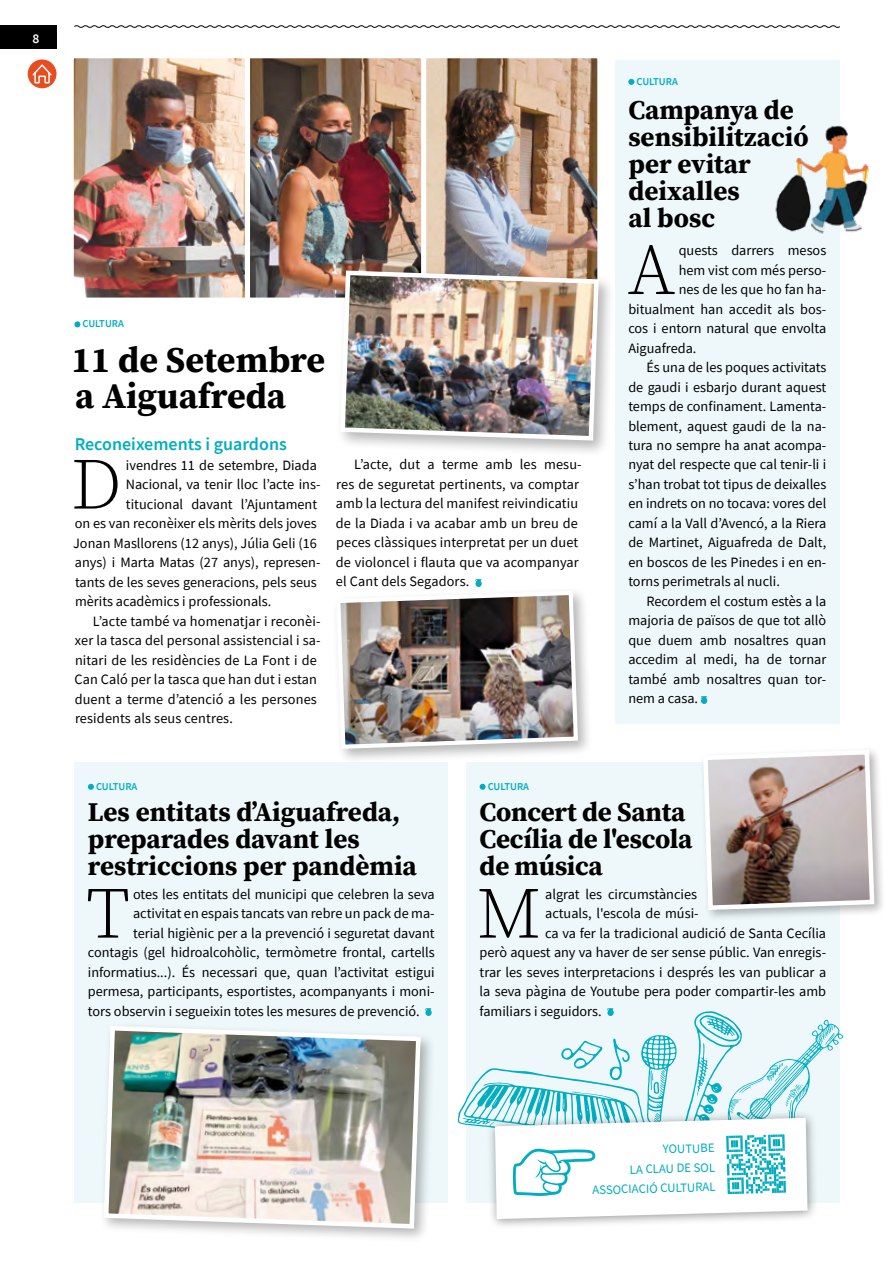
<style>
.page{position:relative;width:893px;height:1263px;background:#fff}
.page>*{position:absolute;margin:0;border:0;box-sizing:border-box;transform-origin:0 0}
.t1{font:72.15px "Source Serif Variable";color:#000}
.t2{font:700 36px/36px "Source Serif Pro";color:#000}
.t3{font:700 27px/27px "Source Serif Pro";color:#000}
.t4{font:600 18px "Source Sans Pro";color:#00adc1}
.t5{font:14.25px/19.5px "Source Sans Pro";color:#000}
.t6{font:600 13.5px "Source Sans Pro";color:#fff}
.t7{font:12.75px/19.6px "Source Sans Pro";color:#00adc1;text-align:right}
.t8{font:600 10.5px "Source Sans Pro";letter-spacing:-.005em;color:#00adc1}
</style>
<div class="page">
<svg style="left:74px;top:25px;width:766px;height:3px"></svg>
<svg style="left:28px;top:59px;width:29px;height:29px"></svg>
<svg style="left:31px;top:63px;width:22px;height:21px"></svg>
<div style="left:466px;top:762px;width:374px;height:441px;background:#eef8fa"></div>
<div style="left:74px;top:762px;width:374px;height:441px;background:#eef8fa"></div>
<svg style="left:88px;top:784px;width:6px;height:6px"></svg>
<svg style="left:425px;top:1008px;width:7px;height:8px"></svg>
<svg style="left:480px;top:784px;width:6px;height:6px"></svg>
<img style="left:75px;top:59px;width:169px;height:238px">
<div style="left:71px;top:55px;width:177px;height:246px;border:3px solid #fff"></div>
<img style="left:251px;top:59px;width:169px;height:238px">
<div style="left:247px;top:55px;width:177px;height:246px;border:3px solid #fff"></div>
<img style="left:427px;top:59px;width:169px;height:207px">
<div style="left:423px;top:55px;width:177px;height:246px;border:3px solid #fff"></div>
<div style="left:615px;top:60px;width:225px;height:664px;background:#eef8fa"></div>
<svg style="left:74px;top:321px;width:6px;height:6px"></svg>
<div style="left:336px;top:266px;width:279px;height:192px;background:#000;opacity:.29"></div>
<img style="left:338px;top:268px;width:263px;height:175px">
<div style="left:332px;top:586px;width:261px;height:178px;background:#000;opacity:.29"></div>
<img style="left:334px;top:579px;width:246px;height:172px">
<div style="left:99px;top:1021px;width:337px;height:222px;background:#000;opacity:.29"></div>
<img style="left:102px;top:1023px;width:321px;height:208px">
<div style="left:700px;top:746px;width:186px;height:176px;background:#000;opacity:.29"></div>
<img style="left:701px;top:747px;width:176px;height:165px">
<svg style="left:628px;top:79px;width:6px;height:6px"></svg>
<svg style="left:701px;top:696px;width:6px;height:8px"></svg>
<div style="left:486px;top:1109px;width:332px;height:121px;background:#000;opacity:.42"></div>
<svg style="left:458px;top:1008px;width:385px;height:213px"></svg>
<img style="left:775px;top:125px;width:94px;height:109px">
<div style="left:0;top:26px;width:56px;height:23px;background:#000"></div>
<p class="t6" style="left:33px;top:29px;width:8px">8</p>
<p class="t8" style="left:83px;top:317px;width:43px">CULTURA</p>
<h2 class="t2" style="left:71px;top:341px;width:255px">11 de Setembre a Aiguafreda</h2>
<p class="t4" style="left:75px;top:432px;width:214px">Reconeixements i guardons</p>
<h1 class="t1" style="left:71px;top:436px;width:53px">D</h1>
<p class="t5" style="left:126px;top:455px;width:192px">ivendres 11 de setembre, Diada</p>
<p class="t5" style="left:126px;top:474px;width:196px">Nacional, va tenir lloc l’acte ins-</p>
<p class="t5" style="left:126px;top:494px;width:193px">titucional davant l’Ajuntament</p>
<p class="t5" style="left:75px;top:513px;width:244px">on es van reconèixer els mèrits dels joves</p>
<p class="t5" style="left:73px;top:533px;width:245px">Jonan Masllorens (12 anys), Júlia Geli (16</p>
<p class="t5" style="left:75px;top:552px;width:247px">anys) i Marta Matas (27 anys), represen-</p>
<p class="t5" style="left:75px;top:572px;width:243px">tants de les seves generacions, pels seus</p>
<p class="t5" style="left:75px;top:591px;width:198px">mèrits acadèmics i professionals.</p>
<p class="t5" style="left:93px;top:611px;width:229px">L’acte també va homenatjar i reconèi-</p>
<p class="t5" style="left:75px;top:630px;width:247px">xer la tasca del personal assistencial i sa-</p>
<p class="t5" style="left:75px;top:650px;width:243px">nitari de les residències de La Font i de</p>
<p class="t5" style="left:75px;top:669px;width:244px">Can Caló per la tasca que han dut i estan</p>
<p class="t5" style="left:75px;top:689px;width:244px">duent a terme d’atenció a les persones</p>
<p class="t5" style="left:75px;top:708px;width:159px">residents als seus centres.</p>
<p class="t5" style="left:336px;top:455px;width:247px;text-indent:18px">L’acte, dut a terme amb les mesu&shy;res de seguretat pertinents, va comptar amb la lectura del manifest reivindicatiu de la Diada i va acabar amb un breu de peces clàssiques interpretat per un duet de violoncel i flauta que va acompanyar el Cant dels Segadors.</p>
<p class="t8" style="left:636px;top:74px;width:43px">CULTURA</p>
<h3 class="t3" style="left:628px;top:96px;width:182px">Campanya de sensibilització per evitar deixalles<br>al bosc</h3>
<h1 class="t1" style="left:628px;top:222px;width:49px">A</h1>
<p class="t5" style="left:679px;top:240px;width:149px">quests darrers mesos</p>
<p class="t5" style="left:679px;top:260px;width:149px">hem vist com més perso-</p>
<p class="t5" style="left:679px;top:279px;width:149px">nes de les que ho fan ha-</p>
<p class="t5" style="left:628px;top:299px;width:199px">bitualment han accedit als bos-</p>
<p class="t5" style="left:628px;top:318px;width:199px">cos i entorn natural que envolta</p>
<p class="t5" style="left:628px;top:338px;width:70px">Aiguafreda.</p>
<p class="t5" style="left:646px;top:357px;width:181px">És una de les poques activitats</p>
<p class="t5" style="left:628px;top:377px;width:199px">de gaudi i esbarjo durant aquest</p>
<p class="t5" style="left:628px;top:396px;width:199px">temps de confinament. Lamenta-</p>
<p class="t5" style="left:628px;top:416px;width:199px">blement, aquest gaudi de la na-</p>
<p class="t5" style="left:628px;top:435px;width:199px">tura no sempre ha anat acompa-</p>
<p class="t5" style="left:628px;top:455px;width:199px">nyat del respecte que cal tenir-li i</p>
<p class="t5" style="left:628px;top:474px;width:199px">s’han trobat tot tipus de deixalles</p>
<p class="t5" style="left:628px;top:494px;width:199px">en indrets on no tocava: vores del</p>
<p class="t5" style="left:628px;top:513px;width:199px">camí a la Vall d’Avencó, a la Riera</p>
<p class="t5" style="left:628px;top:533px;width:199px">de Martinet, Aiguafreda de Dalt,</p>
<p class="t5" style="left:628px;top:552px;width:199px">en boscos de les Pinedes i en en-</p>
<p class="t5" style="left:628px;top:572px;width:153px">torns perimetrals al nucli.</p>
<p class="t5" style="left:646px;top:591px;width:181px">Recordem el costum estès a la</p>
<p class="t5" style="left:628px;top:611px;width:199px">majoria de països de que tot allò</p>
<p class="t5" style="left:628px;top:630px;width:199px">que duem amb nosaltres quan</p>
<p class="t5" style="left:628px;top:650px;width:199px">accedim al medi, ha de tornar</p>
<p class="t5" style="left:628px;top:669px;width:199px">també amb nosaltres quan tor-</p>
<p class="t5" style="left:628px;top:689px;width:71px">nem a casa.</p>
<p class="t8" style="left:96px;top:779px;width:43px">CULTURA</p>
<h3 class="t3" style="left:88px;top:798px;width:331px">Les entitats d’Aiguafreda, preparades davant les restriccions per pandèmia</h3>
<h1 class="t1" style="left:86px;top:865px;width:45px">T</h1>
<p class="t5" style="left:133px;top:884px;width:303px">otes les entitats del municipi que celebren la seva</p>
<p class="t5" style="left:133px;top:903px;width:303px">activitat en espais tancats van rebre un pack de ma-</p>
<p class="t5" style="left:133px;top:923px;width:303px">terial higiènic per a la prevenció i seguretat davant</p>
<p class="t5" style="left:88px;top:942px;width:348px">contagis (gel hidroalcohòlic, termòmetre frontal, cartells</p>
<p class="t5" style="left:88px;top:962px;width:348px">informatius...). És necessari que, quan l’activitat estigui</p>
<p class="t5" style="left:88px;top:981px;width:348px">permesa, participants, esportistes, acompanyants i moni-</p>
<p class="t5" style="left:88px;top:1001px;width:333px">tors observin i segueixin totes les mesures de prevenció.</p>
<p class="t8" style="left:488px;top:779px;width:43px">CULTURA</p>
<h3 class="t3" style="left:480px;top:798px;width:214px">Concert de Santa<br>Cecília de l'escola de música</h3>
<h1 class="t1" style="left:477px;top:865px;width:67px">M</h1>
<p class="t5" style="left:545px;top:884px;width:153px">algrat les circumstàncies</p>
<p class="t5" style="left:545px;top:903px;width:155px">actuals, l'escola de músi-</p>
<p class="t5" style="left:545px;top:923px;width:282px">ca va fer la tradicional audició de Santa Cecília</p>
<p class="t5" style="left:480px;top:942px;width:348px">però aquest any va haver de ser sense públic. Van enregis-</p>
<p class="t5" style="left:480px;top:962px;width:348px">trar les seves interpretacions i després les van publicar a</p>
<p class="t5" style="left:480px;top:981px;width:348px">la seva pàgina de Youtube pera poder compartir-les amb</p>
<p class="t5" style="left:480px;top:1001px;width:124px">familiars i seguidors.</p>
<p class="t7" style="left:591px;top:1140px;width:125px;rotate:-1deg">YOUTUBE<br>LA CLAU DE SOL<br>ASSOCIACIÓ CULTURAL</p>
</div>
